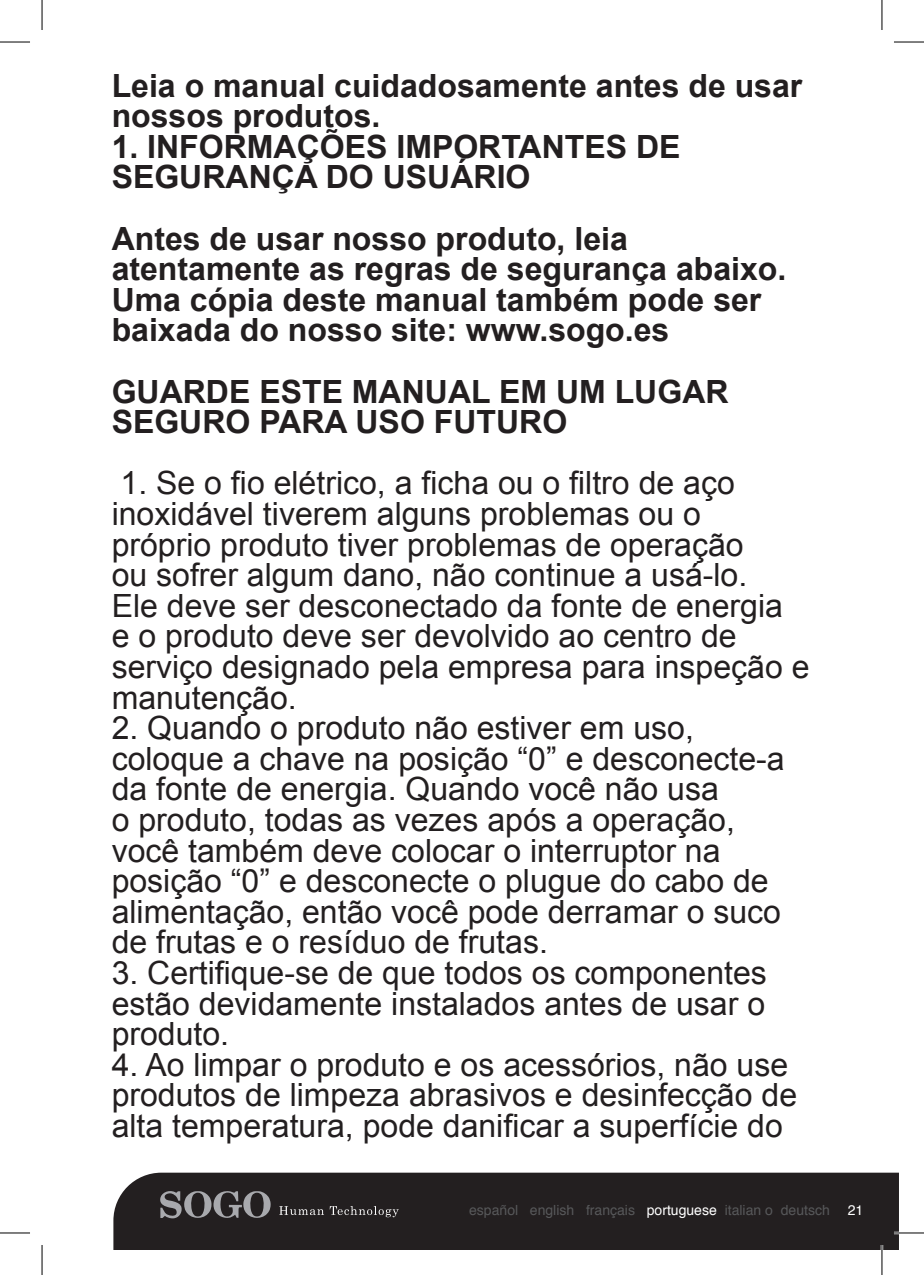
<style>
.page{position:relative;width:924px;height:1275px;background:#fff}
.page>*{position:absolute;margin:0;border:0;box-sizing:border-box;transform-origin:0 0}
.t1{font:32px/30.6px "Arial";color:#231f20}
.t2{font:700 32px/30.6px "Arial";color:#231f20}
.t3{font:14px "Helvetica";color:#57585a}
.t4{font:14px "Helvetica";color:#fff}
.s1{color:#fff}
</style>
<div class="page">
<div style="left:113px;top:1172px;width:785px;height:78px;background:#231f20"></div>
<svg style="left:160px;top:1189px;width:111px;height:29px;background:#565456"></svg>
<svg style="left:279px;top:1206px;width:119px;height:11px"></svg>
<hr style="left:893px;top:1231px;width:30px;height:3px;background:#fff">
<hr style="left:880px;top:1245px;width:2px;height:30px;background:#fff">
<hr style="left:0;top:42px;width:30px;height:1px;background:#000">
<hr style="left:893px;top:42px;width:30px;height:1px;background:#000">
<hr style="left:0;top:1232px;width:30px;height:1px;background:#000">
<hr style="left:893px;top:1232px;width:30px;height:1px;background:#000">
<hr style="left:42px;top:0;width:1px;height:30px;background:#000">
<hr style="left:42px;top:1245px;width:1px;height:30px;background:#000">
<hr style="left:881px;top:0;width:1px;height:30px;background:#000">
<hr style="left:881px;top:1245px;width:1px;height:30px;background:#000">
<p class="t2" style="left:112px;top:71px;width:692px">Leia o manual cuidadosamente antes de usar nossos produtos.</p>
<p class="t2" style="left:112px;top:132px;width:570px">1. INFORMAÇÕES IMPORTANTES DE<br>SEGURANÇA DO USUÁRIO</p>
<p class="t2" style="left:112px;top:224px;width:676px">Antes de usar nosso produto, leia atentamente as regras de segurança abaixo.<br>Uma cópia deste manual também pode ser baixada do nosso site: www.sogo.es</p>
<p class="t2" style="left:112px;top:377px;width:618px">GUARDE ESTE MANUAL EM UM LUGAR<br>SEGURO PARA USO FUTURO</p>
<p class="t1" style="left:112px;top:468px;width:699px">1. Se o fio elétrico, a ficha ou o filtro de aço inoxidável tiverem alguns problemas ou o<br>próprio produto tiver problemas de operação<br>ou sofrer algum dano, não continue a usá-lo.<br>Ele deve ser desconectado da fonte de energia<br>e o produto deve ser devolvido ao centro de serviço designado pela empresa para inspeção e manutenção.</p>
<p class="t1" style="left:112px;top:713px;width:674px">2. Quando o produto não estiver em uso, coloque a chave na posição “0” e desconecte-a da fonte de energia. Quando você não usa<br>o produto, todas as vezes após a operação, você também deve colocar o interruptor na posição “0” e desconecte o plugue do cabo de alimentação, então você pode derramar o suco de frutas e o resíduo de frutas.</p>
<p class="t1" style="left:112px;top:958px;width:656px;text-align:justify">3. Certifique-se de que todos os componentes estão devidamente instalados antes de usar o produto.</p>
<p class="t1" style="left:112px;top:1049px;width:686px">4. Ao limpar o produto e os acessórios, não use produtos de limpeza abrasivos e desinfecção de alta temperatura, pode danificar a superfície do</p>
<p class="t3" style="left:469px;top:1199px;width:362px">español english français <span class="s1">portuguese</span> italian o deutsch</p>
<p class="t4" style="left:847px;top:1199px;width:17px">21</p>
</div>
